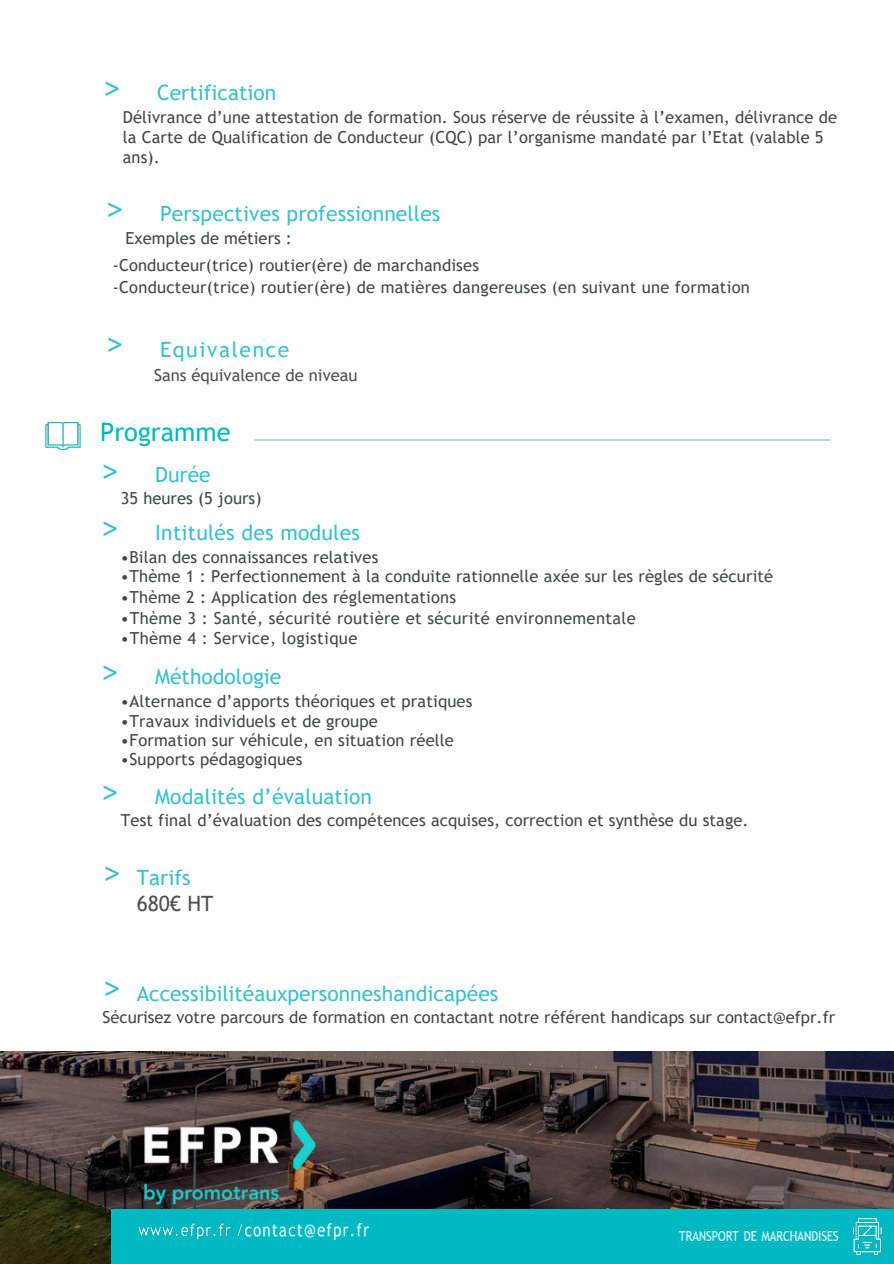
<style>
.page{position:relative;width:894px;height:1264px;background:#fff}
.page>*{position:absolute;margin:0;border:0;box-sizing:border-box;transform-origin:0 0}
.t1{font:36px "Trebuchet MS";color:#37c1d1}
.t2{font:36px "Trebuchet MS";color:#38c1d1}
.t3{font:25.5px "Trebuchet MS";color:#00bac3}
.t4{font:21px "Trebuchet MS";letter-spacing:.005em;color:#37c1d1}
.t5{font:21px/25.8px "Trebuchet MS";color:#38c1d1}
.t6{font:21px "Trebuchet MS";letter-spacing:.08em;color:#37c1d1}
.t7{font:16.5px/20.2px "Trebuchet MS";letter-spacing:.01em;color:#404849}
.t8{font:16.5px "Trebuchet MS";color:#404749}
.t9{font:16.5px "Trebuchet MS";color:#4f4f4f}
.s1{color:#4f4f4f}
</style>
<div class="page">
<hr style="left:100px;top:439px;width:730px;height:1px;background:#b0dfe2">
<hr style="left:100px;top:438px;width:154px;height:3px;background:#fff">
<img style="left:0;top:1051px;width:893px;height:211px">
<div style="left:111px;top:1209px;width:782px;height:54px;background:#00b9c3"></div>
<img style="left:111px;top:1085px;width:238px;height:149px">
<div style="left:134px;top:1218px;width:751px;height:36px;background:#00b9c3"></div>
<img style="left:246px;top:1223px;width:122px;height:16px">
<img style="left:679px;top:1231px;width:158px;height:9px">
<img style="left:46px;top:422px;width:34px;height:27px">
<h2 class="t1" style="left:103px;top:66px;width:20px">&gt;</h2>
<p class="t4" style="left:157px;top:80px;width:120px">Certification</p>
<h2 class="t7" style="left:123px;top:107px;width:715px">Délivrance d’une attestation de formation. Sous réserve de réussite à l’examen, délivrance de la Carte de Qualification de Conducteur (CQC) par l’organisme mandaté par l’Etat (valable 5 ans).</h2>
<p class="t1" style="left:106px;top:187px;width:20px">&gt;</p>
<h2 class="t4" style="left:160px;top:201px;width:282px">Perspectives professionnelles</h2>
<p class="t7" style="left:125px;top:228px;width:168px">Exemples de métiers :</p>
<p class="t7" style="left:113px;top:255px;width:367px">-Conducteur(trice) routier(ère) de marchandises</p>
<h2 class="t7" style="left:113px;top:276px;width:638px">-Conducteur(trice) routier(ère) de matières dangereuses (en suivant une formation</h2>
<h2 class="t1" style="left:106px;top:322px;width:20px">&gt;</h2>
<h2 class="t6" style="left:160px;top:337px;width:131px">Equivalence</h2>
<h2 class="t9" style="left:154px;top:365px;width:205px">Sans équivalence de niveau</h2>
<p class="t3" style="left:100px;top:417px;width:132px">Programme</p>
<p class="t1" style="left:101px;top:449px;width:20px">&gt;</p>
<p class="t4" style="left:155px;top:462px;width:57px">Durée</p>
<p class="t7" style="left:121px;top:488px;width:142px">35 heures (5 jours)</p>
<p class="t1" style="left:101px;top:506px;width:20px">&gt;</p>
<h1 class="t4" style="left:155px;top:520px;width:206px">Intitulés des modules</h1>
<p class="t7" style="left:121px;top:547px;width:259px">•Bilan des connaissances relatives</p>
<p class="t7" style="left:121px;top:566px;width:654px">•Thème 1 : Perfectionnement à la conduite rationnelle axée sur les règles de sécurité</p>
<h2 class="t7" style="left:121px;top:586px;width:337px">•Thème 2 : Application des réglementations</h2>
<p class="t7" style="left:121px;top:608px;width:516px">•Thème 3 : Santé, sécurité routière et sécurité environnementale</p>
<p class="t7" style="left:121px;top:628px;width:238px">•Thème 4 : Service, logistique</p>
<h2 class="t1" style="left:101px;top:649px;width:20px">&gt;</h2>
<p class="t4" style="left:155px;top:664px;width:128px">Méthodologie</p>
<p class="t7" style="left:121px;top:691px;width:353px">•Alternance d’apports théoriques et pratiques</p>
<p class="t7" style="left:121px;top:710px;width:259px">•Travaux individuels et de groupe</p>
<p class="t7" style="left:121px;top:729px;width:335px">•Formation sur véhicule, en situation réelle</p>
<p class="t7" style="left:121px;top:748px;width:183px">•Supports pédagogiques</p>
<p class="t1" style="left:101px;top:769px;width:20px">&gt;</p>
<p class="t4" style="left:155px;top:784px;width:218px">Modalités d’évaluation</p>
<p class="t7" style="left:121px;top:810px;width:629px">Test final d’évaluation des compétences acquises, correction et synthèse du stage.</p>
<p class="t2" style="left:103px;top:851px;width:20px">&gt;</p>
<p class="t5" style="left:137px;top:864px;width:78px">Tarifs<br><span class="s1">680€ HT</span></p>
<p class="t2" style="left:103px;top:966px;width:20px">&gt;</p>
<p class="t5" style="left:137px;top:980px;width:363px">Accessibilitéauxpersonneshandicapées</p>
<p class="t8" style="left:102px;top:1007px;width:734px">Sécurisez votre parcours de formation en contactant notre référent handicaps sur contact@efpr.fr</p>
</div>
